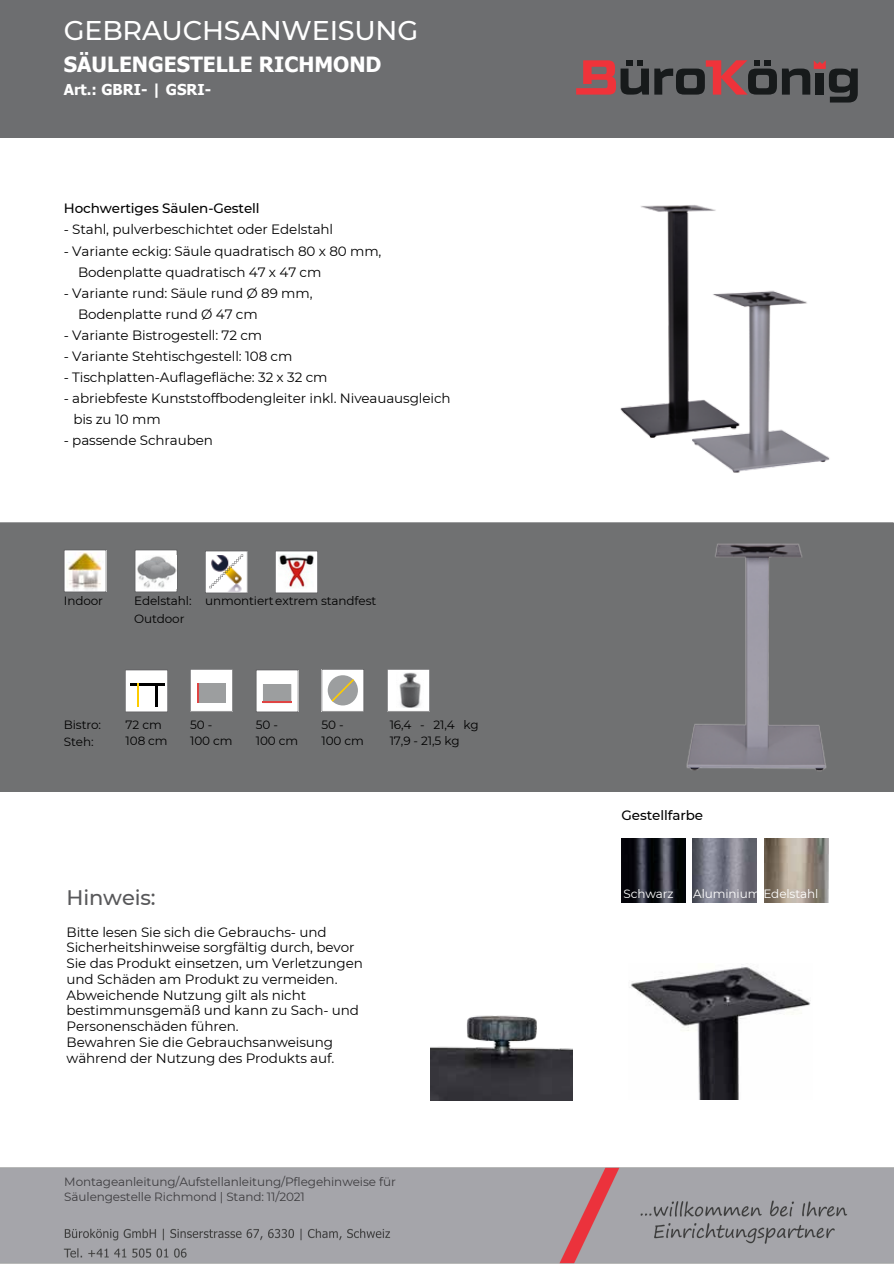
<style>
.page{position:relative;width:894px;height:1264px;background:#fff}
.page>*{position:absolute;margin:0;border:0;box-sizing:border-box;transform-origin:0 0}
.t1{font:500 27px "Montserrat";letter-spacing:-.01em;color:#fff}
.t2{font:700 21px "Tahoma";color:#fff}
.t3{font:500 21px "Montserrat";letter-spacing:-.01em;color:#58585a}
.t4{font:700 15px "Tahoma";color:#fff}
.t5{font:13.5px/15.8px "Montserrat";letter-spacing:-.01em;color:#000}
.t6{font:500 13.5px "Montserrat";letter-spacing:-.01em;color:#000}
.t7{font:12px/15.8px "Montserrat";letter-spacing:-.01em;color:#000}
.t8{font:12px "Montserrat";letter-spacing:-.01em;color:#3e3d40}
.t9{font:12px "Montserrat";letter-spacing:-.01em;color:#fff}
</style>
<div class="page">
<img style="left:0;top:1167px;width:893px;height:96px">
<div style="left:0;top:0;width:893px;height:137px;background:#6d6e70"></div>
<svg style="left:576px;top:60px;width:72px;height:35px"></svg>
<svg style="left:654px;top:60px;width:203px;height:42px"></svg>
<div style="left:0;top:522px;width:893px;height:269px;background:#707172"></div>
<img style="left:620px;top:205px;width:210px;height:268px">
<img style="left:621px;top:838px;width:64px;height:65px">
<img style="left:692px;top:838px;width:64px;height:65px">
<img style="left:764px;top:838px;width:64px;height:65px">
<img style="left:680px;top:537px;width:152px;height:240px">
<img style="left:629px;top:964px;width:182px;height:135px">
<img style="left:431px;top:1015px;width:141px;height:85px">
<svg style="left:64px;top:549px;width:42px;height:43px"></svg>
<svg style="left:125px;top:669px;width:43px;height:43px"></svg>
<hr style="left:130px;top:683px;width:35px;height:2px;background:#000">
<hr style="left:137px;top:683px;width:2px;height:23px;background:#fecc00">
<img style="left:66px;top:553px;width:38px;height:37px">
<svg style="left:387px;top:669px;width:42px;height:42px"></svg>
<img style="left:396px;top:672px;width:27px;height:35px">
<svg style="left:135px;top:549px;width:42px;height:43px"></svg>
<svg style="left:205px;top:550px;width:42px;height:43px"></svg>
<svg style="left:190px;top:669px;width:43px;height:42px"></svg>
<svg style="left:256px;top:669px;width:42px;height:43px"></svg>
<hr style="left:263px;top:701px;width:28px;height:2px;background:#df4443">
<svg style="left:275px;top:550px;width:43px;height:43px"></svg>
<img style="left:136px;top:555px;width:41px;height:34px">
<img style="left:278px;top:554px;width:35px;height:35px">
<svg style="left:321px;top:669px;width:43px;height:42px"></svg>
<p class="t1" style="left:64px;top:14px;width:356px">GEBRAUCHSANWEISUNG</p>
<p class="t2" style="left:64px;top:51px;width:319px">SÄULENGESTELLE RICHMOND</p>
<p class="t4" style="left:64px;top:80px;width:149px">Art.: GBRI- | GSRI-</p>
<p class="t6" style="left:64px;top:200px;width:197px">Hochwertiges Säulen-Gestell</p>
<p class="t5" style="left:64px;top:222px;width:271px">- Stahl, pulverbeschichtet oder Edelstahl</p>
<h2 class="t5" style="left:64px;top:243px;width:319px">- Variante eckig: Säule quadratisch 80 x 80 mm,</h2>
<h1 class="t5" style="left:78px;top:264px;width:245px">Bodenplatte quadratisch 47 x 47 cm</h1>
<p class="t5" style="left:64px;top:285px;width:250px">- Variante rund: Säule rund Ø 89 mm,</p>
<p class="t5" style="left:78px;top:306px;width:181px">Bodenplatte rund Ø 47 cm</p>
<p class="t5" style="left:64px;top:327px;width:200px">- Variante Bistrogestell: 72 cm</p>
<p class="t5" style="left:64px;top:348px;width:230px">- Variante Stehtischgestell: 108 cm</p>
<p class="t5" style="left:64px;top:369px;width:265px">- Tischplatten-Auflagefläche: 32 x 32 cm</p>
<h3 class="t5" style="left:64px;top:390px;width:388px">- abriebfeste Kunststoffbodengleiter i nkl. Niveauausgleich</h3>
<p class="t5" style="left:73px;top:411px;width:89px">bis zu 10 mm</p>
<p class="t5" style="left:64px;top:432px;width:151px">- passende Schrauben</p>
<p class="t7" style="left:64px;top:592px;width:41px">Indoor</p>
<p class="t7" style="left:134px;top:592px;width:59px;line-height:18px">Edelstahl:<br>Outdoor</p>
<p class="t7" style="left:205px;top:592px;width:173px">unmontiertextrem standfest</p>
<p class="t7" style="left:64px;top:717px;width:39px">Bistro:</p>
<p class="t7" style="left:64px;top:733px;width:31px">Steh:</p>
<p class="t7" style="left:126px;top:717px;width:44px">72 cm<br>108 cm</p>
<p class="t7" style="left:190px;top:717px;width:44px">50 -<br>100 cm</p>
<p class="t7" style="left:256px;top:717px;width:44px">50 -<br>100 cm</p>
<p class="t7" style="left:321px;top:717px;width:44px">50 -<br>100 cm</p>
<p class="t7" style="left:389px;top:717px;width:91px">16,4 - 21,4 kg<br>17,9 - 21,5 kg</p>
<p class="t3" style="left:67px;top:885px;width:90px">Hi nweis:</p>
<p class="t5" style="left:67px;top:923px;width:298px">Bitte lesen Sie sich die Gebrauchs- und Sicherheitshi nweise sorgfältig durch, bevor Sie das Produkt ei nsetzen, um Verletzungen und Schäden am Produkt zu vermeiden.<br>Abweichende Nutzung gi lt als nicht<br>besti mmunsgemäß und kann zu Sach- und Personenschäden führen.<br>Bewahren Sie die Gebrauchsanweisung während der Nutzung des Produkts auf.</p>
<p class="t8" style="left:64px;top:1174px;width:333px">Montageanleitung/Aufstellanleitung/Pflegehi nweise für</p>
<p class="t8" style="left:64px;top:1188px;width:242px">Säulengestelle Richmond | Stand: 11/2021</p>
<p class="t6" style="left:621px;top:807px;width:83px">Gestellfarbe</p>
<p class="t9" style="left:623px;top:886px;width:52px">Schwarz</p>
<p class="t9" style="left:693px;top:886px;width:127px">Aluminium Edelstahl</p>
</div>
